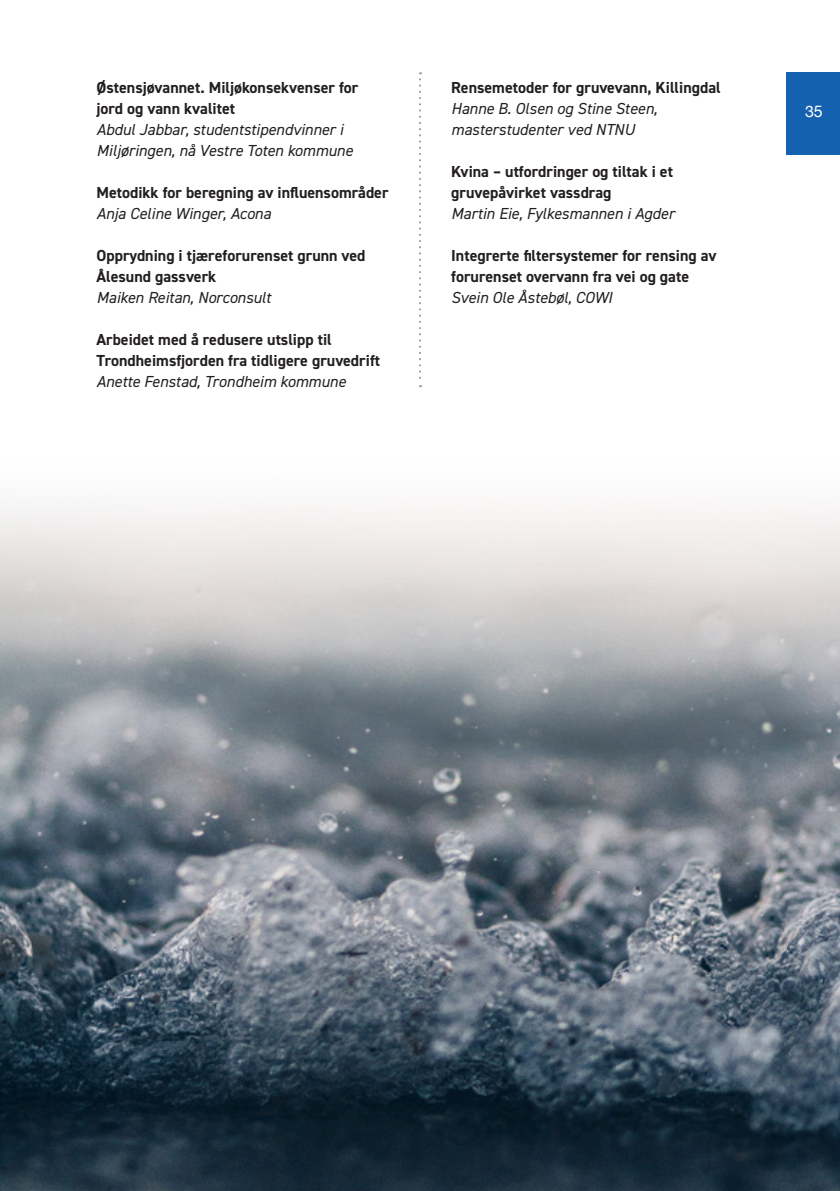
<style>
.page{position:relative;width:840px;height:1191px;background:#fff}
.page>*{position:absolute;margin:0;border:0;box-sizing:border-box;transform-origin:0 0}
.t1{font:700 16px/21px "DIN2014";color:#231f20}
.t2{font:italic 16px/21px "DIN2014";color:#231f20}
.t3{font:16px "Helvetica Neue";color:#fff}
</style>
<div class="page">
<div style="left:786px;top:72px;width:53px;height:82px;background:#1361af"></div>
<img style="left:0;top:714px;width:839px;height:477px">
<svg style="left:0;top:502px;width:839px;height:212px;background:#c7c7c8"></svg>
<svg style="left:419px;top:72px;width:2px;height:315px"></svg>
<p class="t1" style="left:96px;top:77px;width:263px">Østensjøvannet. Miljøkonsekvenser for jord og vann kvalitet</p>
<p class="t2" style="left:96px;top:119px;width:258px">Abdul Jabbar, studentstipendvinner i<br>Miljøringen, nå Vestre Toten kommune</p>
<p class="t1" style="left:96px;top:182px;width:293px">Metodikk for beregning av influensområder</p>
<p class="t2" style="left:96px;top:203px;width:176px">Anja Celine Winger, Acona</p>
<p class="t1" style="left:96px;top:245px;width:270px">Opprydning i tjæreforurenset grunn ved<br>Ålesund gassverk</p>
<p class="t2" style="left:96px;top:287px;width:176px">Maiken Reitan, Norconsult</p>
<p class="t1" style="left:96px;top:329px;width:285px">Arbeidet med å redusere utslipp til<br>Trondheimsfjorden fra tidligere gruvedrift</p>
<p class="t2" style="left:96px;top:371px;width:251px">Anette Fenstad, Trondheim kommune</p>
<p class="t1" style="left:451px;top:77px;width:271px">Rensemetoder for gruvevann, Killingdal</p>
<p class="t2" style="left:451px;top:98px;width:207px">Hanne B. Olsen og Stine Steen, masterstudenter ved NTNU</p>
<p class="t1" style="left:451px;top:161px;width:223px">Kvina – utfordringer og tiltak i et gruvepåvirket vassdrag</p>
<p class="t2" style="left:451px;top:203px;width:225px">Martin Eie, Fylkesmannen i Agder</p>
<p class="t1" style="left:451px;top:245px;width:267px">Integrerte filtersystemer for rensing av forurenset overvann fra vei og gate</p>
<p class="t2" style="left:451px;top:287px;width:163px">Svein Ole Åstebøl, COWI</p>
<p class="t3" style="left:804px;top:100px;width:19px">35</p>
</div>
